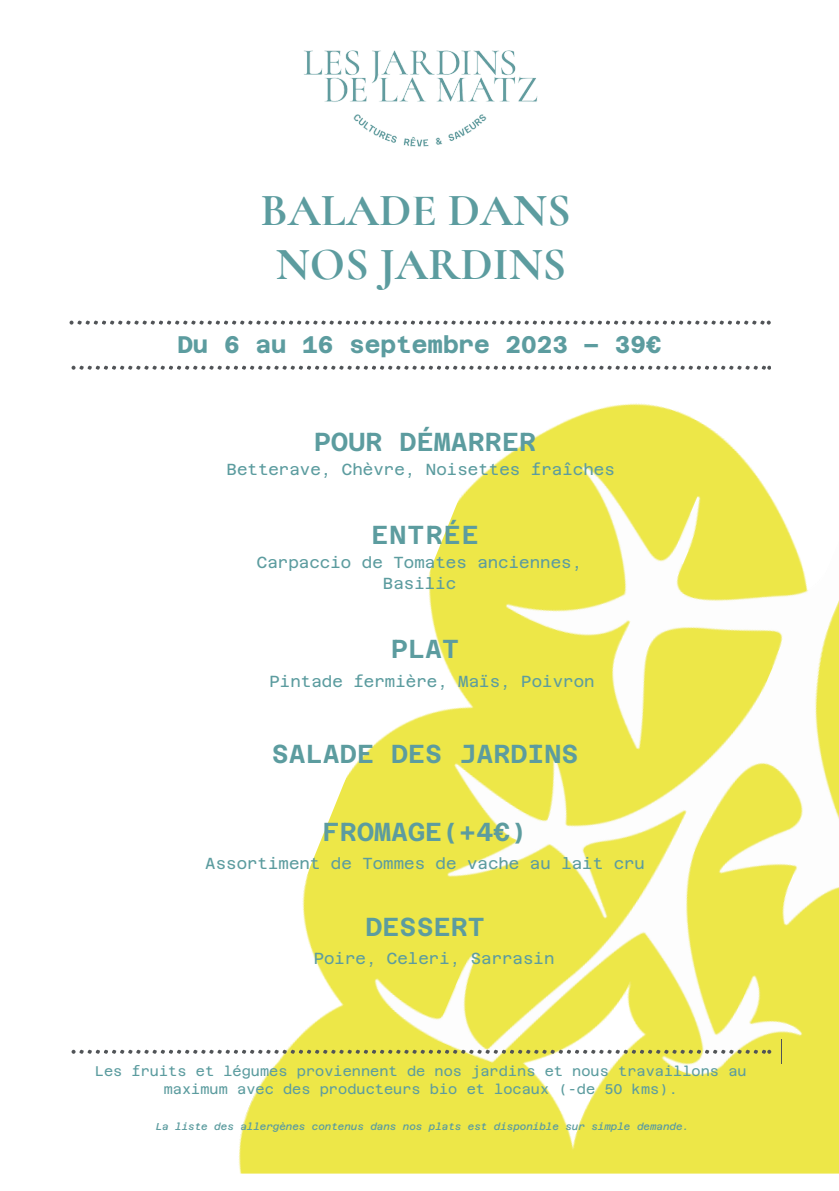
<style>
.page{position:relative;width:839px;height:1191px;background:#fff}
.page>*{position:absolute;margin:0;border:0;box-sizing:border-box;transform-origin:0 0}
.t1{font:700 46px "Cormorant";color:#5c9c9f}
.t2{font:600 26px "Azeret Mono";letter-spacing:.005em;color:#5c9c9f}
.t3{font:700 24px "Azeret Mono";color:#5c9c9f}
.t4{font:16px/21.4px "Azeret Mono";letter-spacing:.005em;color:#5c9c9f;text-align:center}
.t5{font:14px/18px "Azeret Mono";letter-spacing:.005em;color:#5c9c9f;text-align:center}
.t6{font:italic 500 10px "Azeret Mono";color:#5c9c9f}
</style>
<div class="page">
<img style="left:304px;top:50px;width:234px;height:97px">
<img style="left:238px;top:403px;width:600px;height:771px">
<svg style="left:69px;top:320px;width:702px;height:5px"></svg>
<svg style="left:71px;top:1040px;width:710px;height:24px"></svg>
<svg style="left:71px;top:365px;width:700px;height:5px"></svg>
<p class="t1" style="left:260px;top:182px;width:312px">BALADE DANS</p>
<p class="t1" style="left:276px;top:237px;width:292px">NOS JARDINS</p>
<p class="t3" style="left:177px;top:330px;width:486px">Du 6 au 16 septembre 2023 – 39€</p>
<p class="t2" style="left:314px;top:427px;width:223px">POUR DÉMARRER</p>
<p class="t4" style="left:226px;top:459px;width:390px">Betterave, Chèvre, Noisettes fraîches</p>
<p class="t2" style="left:371px;top:520px;width:109px">ENTRÉE</p>
<p class="t4" style="left:257px;top:552px;width:327px">Carpaccio de Tomates anciennes,<br>Basilic</p>
<p class="t2" style="left:391px;top:634px;width:70px">PLAT</p>
<p class="t4" style="left:269px;top:670px;width:327px">Pintade fermière, Maïs, Poivron</p>
<p class="t2" style="left:272px;top:738px;width:308px">SALADE DES JARDINS</p>
<p class="t2" style="left:323px;top:817px;width:206px">FROMAGE(+4€)</p>
<p class="t4" style="left:205px;top:853px;width:441px">Assortiment de Tommes de vache au lait cru</p>
<p class="t2" style="left:365px;top:912px;width:121px">DESSERT</p>
<p class="t4" style="left:313px;top:948px;width:242px">Poire, Celeri, Sarrasin</p>
<p class="t5" style="left:95px;top:1062px;width:653px">Les fruits et légumes proviennent de nos jardins et nous travaillons au maximum avec des producteurs bio et locaux (-de 50 kms).</p>
<p class="t6" style="left:156px;top:1120px;width:535px">La liste des allergènes contenus dans nos plats est disponible sur simple demande.</p>
</div>
